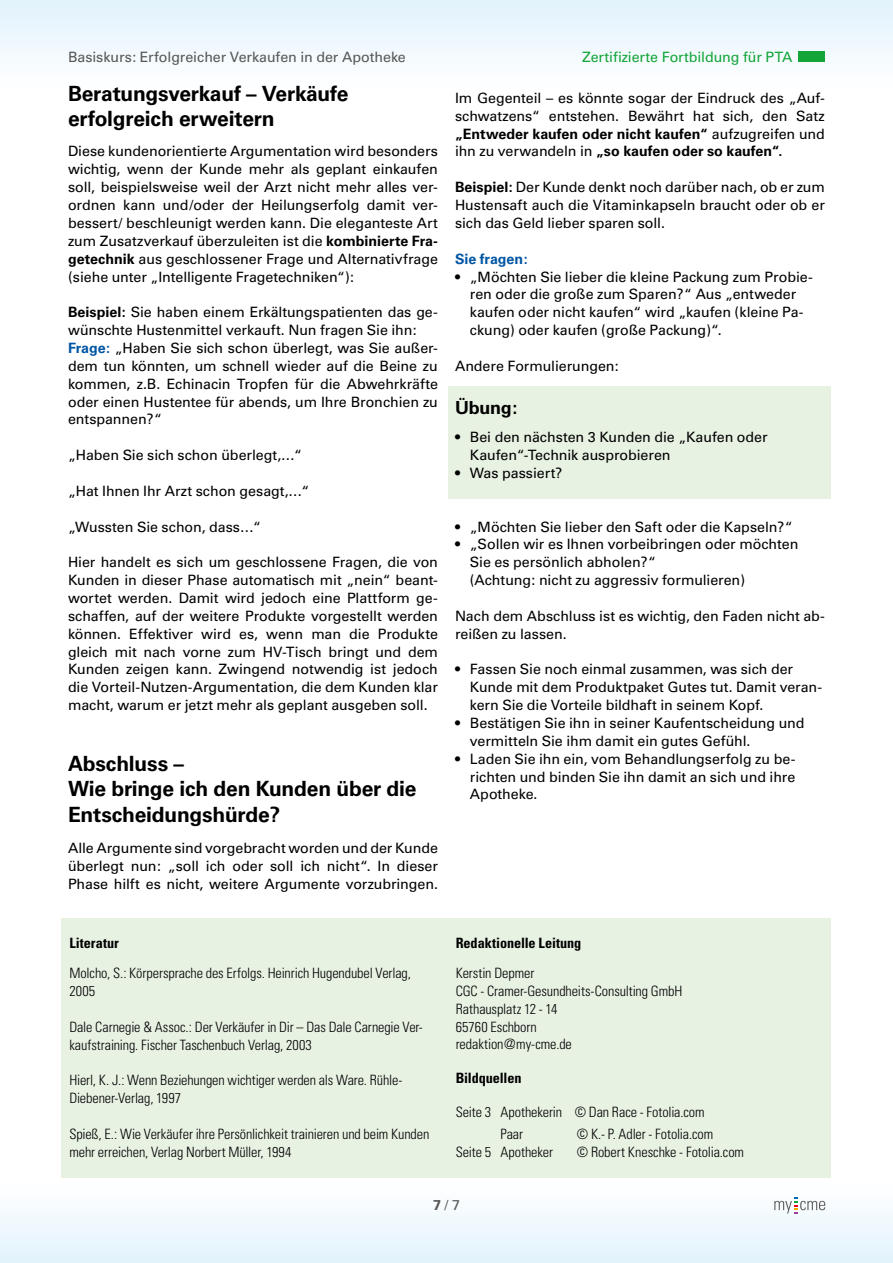
<style>
.page{position:relative;width:893px;height:1263px;background:#fff}
.page>*{position:absolute;margin:0;border:0;box-sizing:border-box;transform-origin:0 0}
.Überschrift_1{font:700 21px/25.2px "Univers";letter-spacing:-.01em;color:#000}
.Überschrift_2{font:700 18px "Univers";letter-spacing:-.015em;color:#000}
.Mengentext{font:14.25px/17.9px "Univers";letter-spacing:-.005em;color:#000;text-align:justify}
.Aufzählungen{font:14.25px/17.9px "Univers";letter-spacing:-.005em;color:#000}
.Literaturverzeichnis{font:300 condensed 14.25px/17.9px "Univers";letter-spacing:-.01em;color:#000}
.Bildunterschrift{font:300 condensed 14.25px "Univers";letter-spacing:-.005em;color:#000}
.t1{font:14.25px "Univers";letter-spacing:-.005em;color:#575756}
.Bildunterschrift-2{font:700 condensed 14.25px "Univers";letter-spacing:-.005em;color:#000}
.t2{font:14.25px "Univers";letter-spacing:-.005em;color:#13a538}
.Mengentext-2{font:700 14.25px "Univers";color:#0056a4}
.s1{font-weight:700}
.s2{font-weight:700;color:#0056a4}
</style>
<div class="page">
<div style="left:0;top:1182px;width:893px;height:81px;background:linear-gradient(to bottom,#fff,#e1f2fc)"></div>
<div style="left:0;top:0;width:893px;height:89px;background:linear-gradient(to right,#f0f9fe,#f0f8fe)"></div>
<div style="left:798px;top:51px;width:27px;height:11px;background:#13a538"></div>
<svg style="left:774px;top:1197px;width:51px;height:17px"></svg>
<div style="left:62px;top:918px;width:769px;height:260px;background:#e8f2e3"></div>
<div style="left:449px;top:386px;width:382px;height:113px;background:#e8f2e3"></div>
<p class="t1" style="left:68px;top:48px;width:339px">Basiskurs: Erfolgreicher Verkaufen in der Apotheke</p>
<p class="t2" style="left:582px;top:48px;width:212px">Zertifizierte Fortbildung für PTA</p>
<p class="Überschrift_1" style="left:68px;top:81px;width:282px">Beratungsverkauf – Verkäufe erfolgreich erweitern</p>
<p class="Mengentext" style="left:68px;top:143px;width:371px">Diese kundenorientierte Argumentation wird besonders wichtig, wenn der Kunde mehr als geplant einkaufen soll, beispielsweise weil der Arzt nicht mehr alles ver&shy;ordnen kann und/oder der Heilungserfolg damit ver&shy;bessert/ beschleunigt werden kann. Die eleganteste Art zum Zusatzverkauf überzuleiten ist die <span class="s1">kombinierte Fra&shy;getechnik</span> aus geschlossener Frage und Alternativfrage (siehe unter „Intelligente Fragetechniken“):</p>
<p class="Mengentext" style="left:68px;top:303px;width:371px"><span class="s1">Beispiel:</span> Sie haben einem Erkältungspatienten das ge&shy;wünschte Hustenmittel verkauft. Nun fragen Sie ihn:</p>
<p class="Mengentext" style="left:68px;top:339px;width:371px"><span class="s2">Frage:</span> „Haben Sie sich schon überlegt, was Sie außer&shy;dem tun könnten, um schnell wieder auf die Beine zu kommen, z.B. Echinacin Tropfen für die Abwehrkräfte oder einen Hustentee für abends, um Ihre Bronchien zu entspannen?“</p>
<p class="Mengentext" style="left:68px;top:446px;width:235px">„Haben Sie sich schon überlegt,…“</p>
<p class="Mengentext" style="left:68px;top:482px;width:243px">„Hat Ihnen Ihr Arzt schon gesagt,…“</p>
<p class="Mengentext" style="left:68px;top:518px;width:194px">„Wussten Sie schon, dass…“</p>
<p class="Mengentext" style="left:68px;top:553px;width:371px">Hier handelt es sich um geschlossene Fragen, die von Kunden in dieser Phase automatisch mit „nein“ beant&shy;wortet werden. Damit wird jedoch eine Plattform ge&shy;schaffen, auf der weitere Produkte vorgestellt werden können. Effektiver wird es, wenn man die Produkte gleich mit nach vorne zum HV-Tisch bringt und dem Kunden zeigen kann. Zwingend notwendig ist jedoch die Vorteil-Nutzen-Argumentation, die dem Kunden klar macht, warum er jetzt mehr als geplant ausgeben soll.</p>
<p class="Mengentext" style="left:455px;top:89px;width:371px">Im Gegenteil – es könnte sogar der Eindruck des „Auf&shy;schwatzens“ entstehen. Bewährt hat sich, den Satz <span class="s1">„Entweder kaufen oder nicht kaufen“</span> aufzugreifen und ihn zu verwandeln in <span class="s1">„so kaufen oder so kaufen“.</span></p>
<p class="Mengentext" style="left:455px;top:178px;width:371px"><span class="s1">Beispiel:</span> Der Kunde denkt noch darüber nach, ob er zum Hustensaft auch die Vitaminkapseln braucht oder ob er sich das Geld lieber sparen soll.</p>
<p class="Mengentext-2" style="left:455px;top:250px;width:74px">Sie fragen:</p>
<p class="Aufzählungen" style="left:470px;top:268px;width:344px;text-indent:-15px">• „Möchten Sie lieber die kleine Packung zum Probie&shy;ren oder die große zum Sparen?“ Aus „entweder kaufen oder nicht kaufen“ wird „kaufen (kleine Pa&shy;ckung) oder kaufen (große Packung)“.</p>
<p class="Aufzählungen" style="left:455px;top:357px;width:165px">Andere Formulierungen:</p>
<p class="Überschrift_2" style="left:455px;top:397px;width:64px">Übung:</p>
<p class="Aufzählungen" style="left:470px;top:428px;width:299px;text-indent:-15px">• Bei den nächsten 3 Kunden die „Kaufen oder<br>Kaufen“-Technik ausprobieren</p>
<p class="Aufzählungen" style="left:455px;top:464px;width:109px">• Was passiert?</p>
<p class="Aufzählungen" style="left:455px;top:518px;width:339px">• „Möchten Sie lieber den Saft oder die Kapseln?“</p>
<p class="Aufzählungen" style="left:455px;top:535px;width:345px">• „Sollen wir es Ihnen vorbeibringen oder möchten</p>
<p class="Aufzählungen" style="left:470px;top:553px;width:188px">Sie es persönlich abholen?“</p>
<p class="Mengentext" style="left:470px;top:571px;width:277px">(Achtung: nicht zu aggressiv formulieren)</p>
<p class="Mengentext" style="left:455px;top:607px;width:371px">Nach dem Abschluss ist es wichtig, den Faden nicht ab&shy;reißen zu lassen.</p>
<p class="Aufzählungen" style="left:470px;top:660px;width:354px;text-indent:-15px">• Fassen Sie noch einmal zusammen, was sich der<br>Kunde mit dem Produktpaket Gutes tut. Damit veran&shy;kern Sie die Vorteile bildhaft in seinem Kopf.</p>
<p class="Aufzählungen" style="left:470px;top:714px;width:336px;text-indent:-15px">• Bestätigen Sie ihn in seiner Kaufentscheidung und vermitteln Sie ihm damit ein gutes Gefühl.</p>
<p class="Aufzählungen" style="left:470px;top:750px;width:327px;text-align:justify;text-indent:-15px">• Laden Sie ihn ein, vom Behandlungserfolg zu be&shy;richten und binden Sie ihn damit an sich und ihre Apotheke.</p>
<p class="Überschrift_1" style="left:68px;top:751px;width:350px">Abschluss –<br>Wie bringe ich den Kunden über die<br>Entscheidungshürde?</p>
<p class="Mengentext" style="left:68px;top:839px;width:371px">Alle Argumente sind vorgebracht worden und der Kunde überlegt nun: „soll ich oder soll ich nicht“. In dieser Phase hilft es nicht, weitere Argumente vorzubringen.</p>
<p class="Bildunterschrift-2" style="left:69px;top:934px;width:51px">Literatur</p>
<p class="Literaturverzeichnis" style="left:69px;top:964px;width:343px">Molcho, S.: Körpersprache des Erfolgs. Heinrich Hugendubel Verlag,<br>2005</p>
<p class="Literaturverzeichnis" style="left:69px;top:1018px;width:355px">Dale Carnegie &amp; Assoc.: Der Verkäufer in Dir – Das Dale Carnegie Ver&shy;kaufstraining. Fischer Taschenbuch Verlag, 2003</p>
<p class="Literaturverzeichnis" style="left:69px;top:1071px;width:334px">Hierl, K. J.: Wenn Beziehungen wichtiger werden als Ware. Rühle-<br>Diebener-Verlag, 1997</p>
<p class="Literaturverzeichnis" style="left:69px;top:1125px;width:361px">Spieß, E.: Wie Verkäufer ihre Persönlichkeit trainieren und beim Kunden mehr erreichen, Verlag Norbert Müller, 1994</p>
<p class="Bildunterschrift-2" style="left:456px;top:934px;width:127px">Redaktionelle Leitung</p>
<p class="Literaturverzeichnis" style="left:456px;top:964px;width:80px">Kerstin Depmer</p>
<p class="Literaturverzeichnis" style="left:456px;top:982px;width:228px">CGC - Cramer-Gesundheits-Consulting GmbH</p>
<p class="Literaturverzeichnis" style="left:456px;top:1000px;width:103px">Rathausplatz 12 - 14</p>
<p class="Literaturverzeichnis" style="left:456px;top:1018px;width:83px">65760 Eschborn</p>
<p class="Bildunterschrift" style="left:456px;top:1035px;width:118px">redaktion@my-cme.de</p>
<p class="Bildunterschrift-2" style="left:456px;top:1069px;width:67px">Bildquellen</p>
<p class="Bildunterschrift" style="left:456px;top:1103px;width:251px">Seite 3 Apothekerin © Dan Race - Fotolia.com</p>
<p class="Literaturverzeichnis" style="left:500px;top:1125px;width:24px">Paar</p>
<p class="Literaturverzeichnis" style="left:577px;top:1125px;width:138px">© K.- P. Adler - Fotolia.com</p>
<p class="Literaturverzeichnis" style="left:456px;top:1143px;width:99px">Seite 5 Apotheker</p>
<p class="Literaturverzeichnis" style="left:577px;top:1143px;width:169px">© Robert Kneschke - Fotolia.com</p>
<p class="t1" style="left:433px;top:1196px;width:28px"><span class="s1">7</span> / 7</p>
</div>
